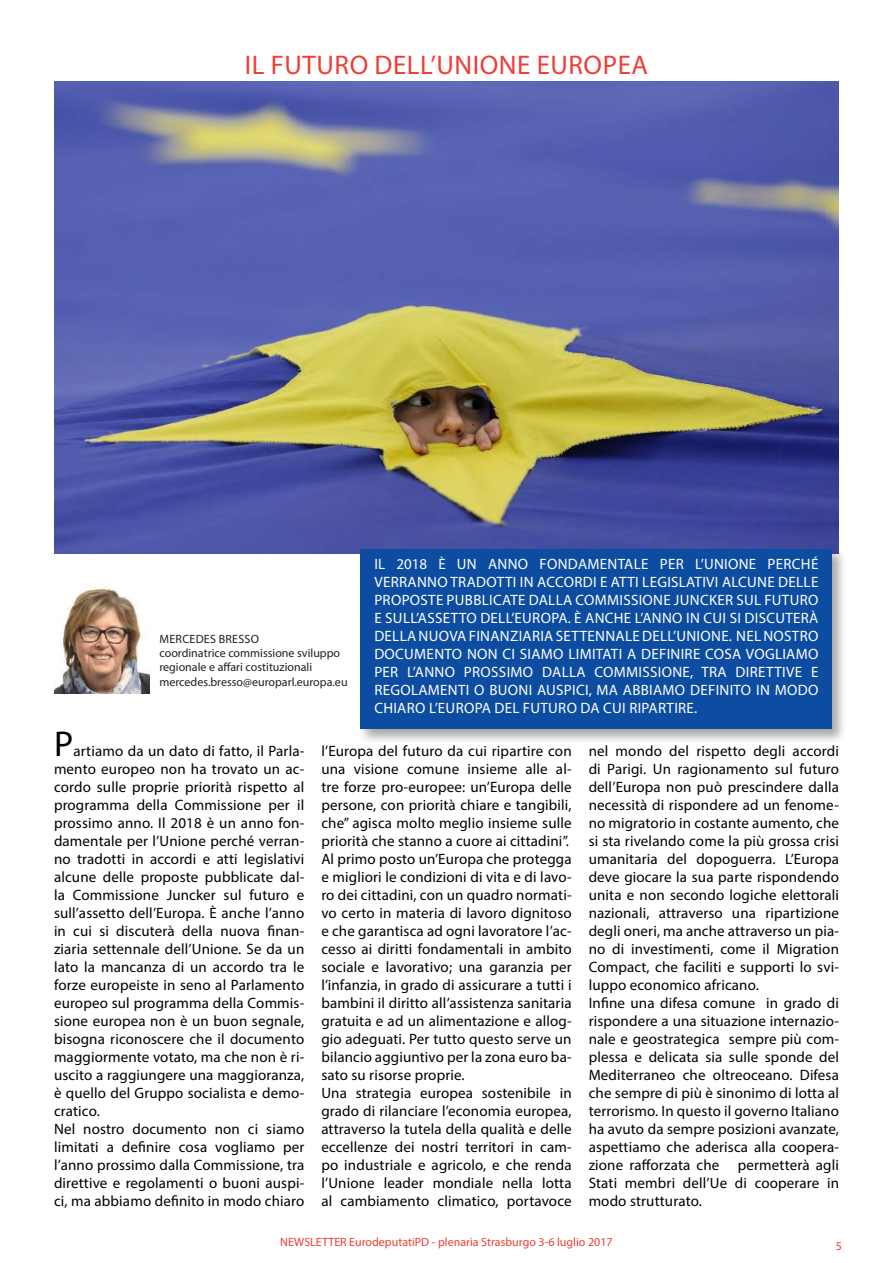
<style>
.page{position:relative;width:893px;height:1263px;background:#fff}
.page>*{position:absolute;margin:0;border:0;box-sizing:border-box;transform-origin:0 0}
.t1{font:36px "Myriad Pro";color:#000}
.t2{font:27px "Myriad Pro";letter-spacing:.02em;color:#ee3e35}
.t3{font:15px/18px "Myriad Pro";letter-spacing:.01em;color:#000}
.t4{font:15px/18px "Myriad Pro";letter-spacing:.02em;color:#fff;text-align:justify}
.t5{font:12px/14.4px "Myriad Pro";color:#231f20}
.t6{font:12px "Myriad Pro";color:#ee3e35}
</style>
<div class="page">
<img style="left:54px;top:82px;width:785px;height:472px">
<div style="left:357px;top:546px;width:490px;height:198px;background:#231f20;opacity:.4"></div>
<div style="left:361px;top:549px;width:471px;height:180px;background:#0d4da1"></div>
<img style="left:54px;top:585px;width:95px;height:109px">
<h2 class="t2" style="left:245px;top:49px;width:405px">IL FUTURO DELL’UNIONE EUROPEA</h2>
<p class="t5" style="left:159px;top:631px;width:190px">MERCEDES BRESSO<br>coordinatrice commissione sviluppo regionale e affari costituzionali mercedes.bresso@europarl.europa.eu</p>
<p class="t4" style="left:374px;top:555px;width:446px">IL 2018 È UN ANNO FONDAMENTALE PER L’UNIONE PERCHÉ VERRANNO TRADOTTI IN ACCORDI E ATTI LEGISLATIVI ALCUNE DELLE PROPOSTE PUBBLICATE DALLA COMMISSIONE JUNCKER SUL FUTURO E SULL’ASSETTO DELL’EUROPA. È ANCHE L’ANNO IN CUI SI DISCUTERÀ DELLA NUOVA FINANZIARIA SETTENNALE DELL’UNIONE. NEL NOSTRO DOCUMENTO NON CI SIAMO LIMITATI A DEFINIRE COSA VOGLIAMO PER L’ANNO PROSSIMO DALLA COMMISSIONE, TRA DIRETTIVE E REGOLAMENTI O BUONI AUSPICI, MA ABBIAMO DEFINITO IN MODO CHIARO L’EUROPA DEL FUTURO DA CUI RIPARTIRE.</p>
<h1 class="t1" style="left:54px;top:722px;width:21px">P</h1>
<p class="t3" style="left:54px;top:742px;width:252px;text-indent:20px">artiamo da un dato di fatto, il Parla&shy;mento europeo non ha trovato un ac&shy;cordo sulle proprie priorità rispetto al programma della Commissione per il prossimo anno. Il 2018 è un anno fon&shy;damentale per l’Unione perché verran&shy;no tradotti in accordi e atti legislativi alcune delle proposte pubblicate dal&shy;la Commissione Juncker sul futuro e sull’assetto dell’Europa. È anche l’anno in cui si discuterà della nuova finan&shy;ziaria settennale dell’Unione. Se da un lato la mancanza di un accordo tra le forze europeiste in seno al Parlamento europeo sul programma della Commis&shy;sione europea non è un buon segnale, bisogna riconoscere che il documento maggiormente votato, ma che non è ri&shy;uscito a raggiungere una maggioranza, è quello del Gruppo socialista e demo&shy;cratico.<br>Nel nostro documento non ci siamo limitati a definire cosa vogliamo per l’anno prossimo dalla Commissione, tra direttive e regolamenti o buoni auspi&shy;ci, ma abbiamo definito in modo chiaro</p>
<p class="t3" style="left:321px;top:742px;width:252px">l’Europa del futuro da cui ripartire con una visione comune insieme alle al&shy;tre forze pro-europee: un’Europa delle persone, con priorità chiare e tangibili, che” agisca molto meglio insieme sulle priorità che stanno a cuore ai cittadini”.<br>Al primo posto un’Europa che protegga e migliori le condizioni di vita e di lavo&shy;ro dei cittadini, con un quadro normati&shy;vo certo in materia di lavoro dignitoso e che garantisca ad ogni lavoratore l’ac&shy;cesso ai diritti fondamentali in ambito sociale e lavorativo; una garanzia per l’infanzia, in grado di assicurare a tutti i bambini il diritto all’assistenza sanitaria gratuita e ad un alimentazione e allog&shy;gio adeguati. Per tutto questo serve un bilancio aggiuntivo per la zona euro ba&shy;sato su risorse proprie.<br>Una strategia europea sostenibile in grado di rilanciare l’economia europea, attraverso la tutela della qualità e delle eccellenze dei nostri territori in cam&shy;po industriale e agricolo, e che renda l’Unione leader mondiale nella lotta al cambiamento climatico, portavoce</p>
<p class="t3" style="left:589px;top:742px;width:252px">nel mondo del rispetto degli accordi di Parigi. Un ragionamento sul futuro dell’Europa non può prescindere dalla necessità di rispondere ad un fenome&shy;no migratorio in costante aumento, che si sta rivelando come la più grossa crisi umanitaria del dopoguerra. L’Europa deve giocare la sua parte rispondendo unita e non secondo logiche elettorali nazionali, attraverso una ripartizione degli oneri, ma anche attraverso un pia&shy;no di investimenti, come il Migration Compact, che faciliti e supporti lo svi&shy;luppo economico africano.<br>Infine una difesa comune in grado di rispondere a una situazione internazio&shy;nale e geostrategica sempre più com&shy;plessa e delicata sia sulle sponde del Mediterraneo che oltreoceano. Difesa che sempre di più è sinonimo di lotta al terrorismo. In questo il governo Italiano ha avuto da sempre posizioni avanzate, aspettiamo che aderisca alla coopera&shy;zione rafforzata che permetterà agli Stati membri dell’Ue di cooperare in modo strutturato.</p>
<p class="t6" style="left:280px;top:1235px;width:334px">NEWSLETTER EurodeputatiPD - plenaria Strasburgo 3-6 luglio 2017</p>
<p class="t6" style="left:836px;top:1238px;width:8px">5</p>
</div>
